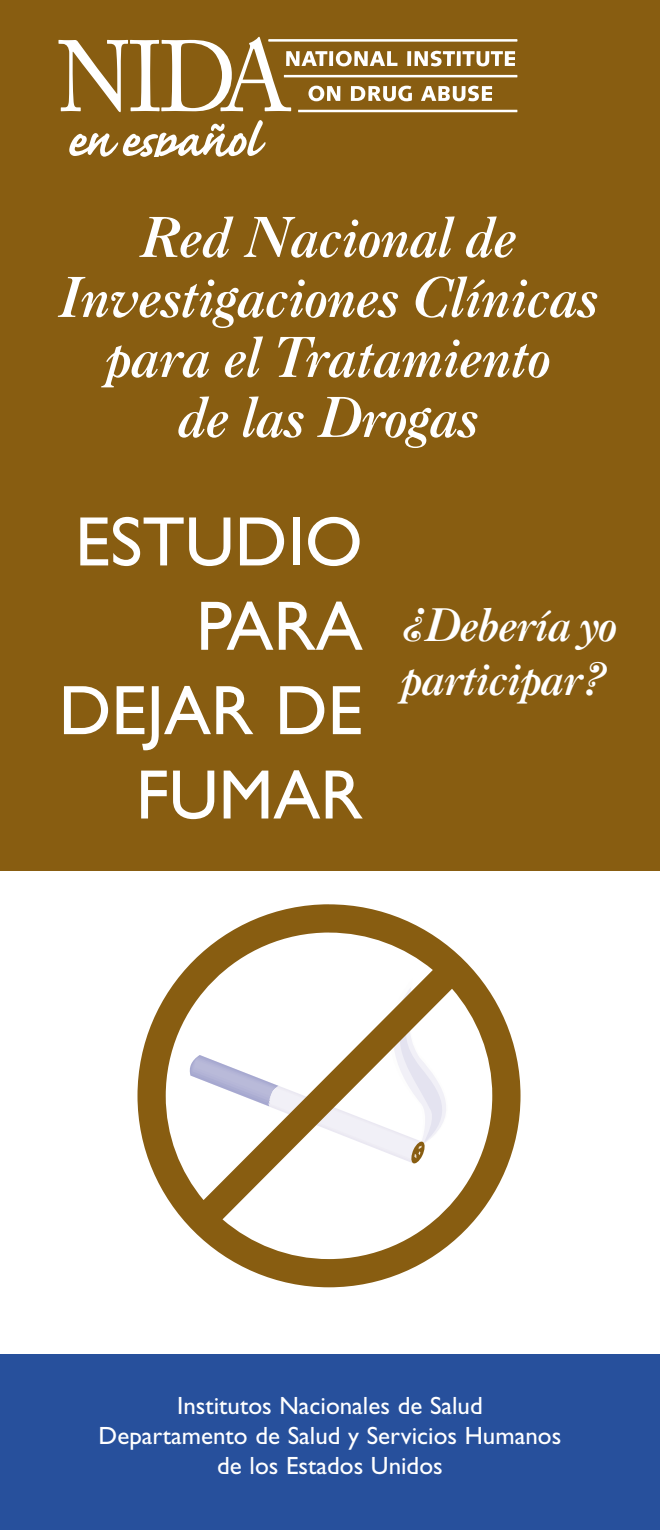
<style>
.page{position:relative;width:660px;height:1530px;background:#fff}
.page>*{position:absolute;margin:0;border:0;box-sizing:border-box;transform-origin:0 0}
.t1{font:70.25px/84.2px "Gill Sans";color:#fff;text-align:right}
.t2{font:italic 700 55px/60px "Caslon BT";letter-spacing:-.03em;color:#fff;text-align:center}
.t3{font:italic 700 45px/54px "Caslon BT";letter-spacing:-.04em;color:#fff}
.t4{font:25px/30px "Gill Sans";color:#fff;text-align:center}
</style>
<div class="page">
<svg style="left:138px;top:904px;width:383px;height:383px"></svg>
<svg style="left:188px;top:979px;width:280px;height:186px"></svg>
<div style="left:0;top:0;width:660px;height:871px;background:#885d11"></div>
<div style="left:0;top:1354px;width:660px;height:176px;background:#27509c"></div>
<svg style="left:58px;top:37px;width:457px;height:75px"></svg>
<hr style="left:268px;top:39px;width:249px;height:3px;background:#fff">
<hr style="left:298px;top:110px;width:219px;height:2px;background:#fff">
<hr style="left:284px;top:75px;width:233px;height:2px;background:#fff">
<svg style="left:69px;top:120px;width:197px;height:37px"></svg>
<h2 class="t2" style="left:59px;top:210px;width:543px">Red Nacional de<br>Investigaciones Clínicas para el Tratamiento<br>de las Drogas</h2>
<h1 class="t1" style="left:59px;top:507px;width:306px">ESTUDIO<br>PARA<br>DEJAR DE<br>FUMAR</h1>
<h3 class="t3" style="left:402px;top:601px;width:218px">¿Debería yo participar?</h3>
<p class="t4" style="left:99px;top:1393px;width:464px">Institutos Nacionales de Salud<br>Departamento de Salud y Servicios Humanos de los Estados Unidos</p>
</div>
